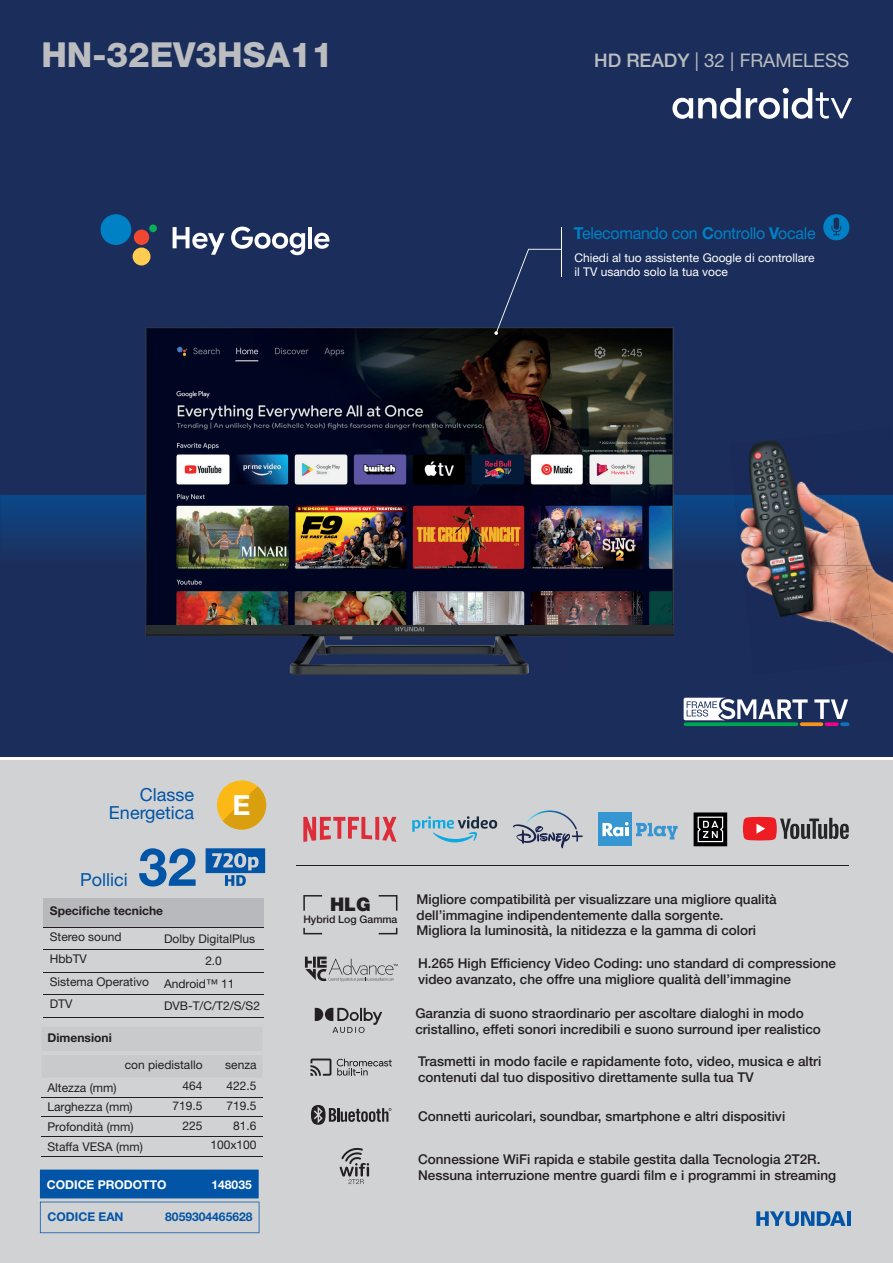
<style>
.page{position:relative;width:893px;height:1263px;background:#fff}
.page>*{position:absolute;margin:0;border:0;box-sizing:border-box;transform-origin:0 0}
.t1{font:700 52.5px "Helvetica Neue LT Std";color:#0154a6}
.t2{font:800 34.5px "Helvetica Neue LT Std";color:#bcbdc0}
.t3{font:700 27.75px "Helvetica Neue LT Std";color:#fff}
.t4{font:18.75px "Helvetica Neue LT Std";color:#bcbdc0}
.t5{font:900 18.75px "Helvetica Neue LT Std";color:#231f20}
.t6{font:18px/18px "Helvetica Neue LT Std";color:#0154a6;text-align:right}
.t7{font:16.5px "Helvetica Neue LT Std";letter-spacing:-.02em;color:#0081c5}
.t8{font:500 13.5px/15.8px "Helvetica Neue LT Std";color:#231f20}
.t9{font:12.15px "Helvetica Neue LT Std";color:#231f20}
.t10{font:700 12.15px "Helvetica Neue LT Std";color:#231f20}
.t11{font:700 12.15px "Helvetica Neue LT Std";color:#0154a6}
.t12{font:700 12.15px "Helvetica Neue LT Std";color:#fff}
.t13{font:12px "Helvetica Neue LT Std";color:#231f20}
.t14{font:12px/14.4px "Helvetica Neue LT Std";color:#fff}
.t15{font:500 10.5px "Helvetica Neue LT Std";color:#231f20}
.s1{font-weight:500}
.s2{font-weight:700}
</style>
<div class="page">
<div style="left:0;top:0;width:893px;height:756px;background:#1b2e5b"></div>
<svg style="left:0;top:495px;width:739px;height:70px"></svg>
<div style="left:0;top:760px;width:893px;height:503px;background:#d1d2d4"></div>
<svg style="left:756px;top:1211px;width:90px;height:15px"></svg>
<hr style="left:847px;top:1211px;width:3px;height:15px;background:#0154a6">
<div style="left:43px;top:898px;width:220px;height:29px;background:#b8b9bc"></div>
<hr style="left:164px;top:972px;width:99px;height:1px;background:#231f20">
<hr style="left:164px;top:995px;width:99px;height:1px;background:#231f20">
<hr style="left:164px;top:1017px;width:99px;height:1px;background:#231f20">
<hr style="left:43px;top:927px;width:121px;height:1px;background:#231f20">
<hr style="left:164px;top:927px;width:99px;height:1px;background:#231f20">
<hr style="left:43px;top:950px;width:121px;height:1px;background:#231f20">
<hr style="left:164px;top:950px;width:99px;height:1px;background:#231f20">
<hr style="left:43px;top:972px;width:121px;height:1px;background:#231f20">
<hr style="left:43px;top:995px;width:121px;height:1px;background:#231f20">
<hr style="left:43px;top:1017px;width:121px;height:1px;background:#231f20">
<svg style="left:40px;top:1169px;width:219px;height:64px"></svg>
<hr style="left:296px;top:865px;width:552px;height:1px;background:#231f20">
<img style="left:146px;top:328px;width:527px;height:347px">
<svg style="left:173px;top:227px;width:52px;height:28px"></svg>
<svg style="left:231px;top:227px;width:74px;height:28px"></svg>
<hr style="left:308px;top:227px;width:4px;height:21px;background:#fff">
<svg style="left:314px;top:233px;width:15px;height:16px"></svg>
<div style="left:149px;top:224px;width:8px;height:8px;background:#0bae57;border-radius:50%"></div>
<div style="left:134px;top:230px;width:15px;height:15px;background:#ef4830;border-radius:50%"></div>
<div style="left:133px;top:248px;width:17px;height:17px;background:#fecc51;border-radius:50%"></div>
<div style="left:101px;top:214px;width:30px;height:31px;background:#0081c5;border-radius:50%"></div>
<hr style="left:41px;top:1136px;width:119px;height:1px;background:#231f20">
<hr style="left:41px;top:1156px;width:119px;height:1px;background:#231f20">
<hr style="left:41px;top:1097px;width:119px;height:1px;background:#231f20">
<hr style="left:41px;top:1116px;width:119px;height:1px;background:#231f20">
<hr style="left:160px;top:1097px;width:49px;height:1px;background:#231f20">
<hr style="left:209px;top:1097px;width:54px;height:1px;background:#231f20">
<hr style="left:160px;top:1116px;width:49px;height:1px;background:#231f20">
<hr style="left:209px;top:1116px;width:54px;height:1px;background:#231f20">
<hr style="left:160px;top:1136px;width:49px;height:1px;background:#231f20">
<hr style="left:209px;top:1136px;width:54px;height:1px;background:#231f20">
<hr style="left:160px;top:1156px;width:49px;height:1px;background:#231f20">
<hr style="left:209px;top:1156px;width:54px;height:1px;background:#231f20">
<svg style="left:684px;top:722px;width:114px;height:4px"></svg>
<svg style="left:800px;top:722px;width:23px;height:4px"></svg>
<svg style="left:814px;top:699px;width:35px;height:27px"></svg>
<svg style="left:684px;top:698px;width:124px;height:22px"></svg>
<svg style="left:672px;top:88px;width:180px;height:31px"></svg>
<svg style="left:303px;top:817px;width:94px;height:25px"></svg>
<div style="left:599px;top:813px;width:33px;height:33px;background:#3596d2"></div>
<svg style="left:602px;top:822px;width:26px;height:14px"></svg>
<svg style="left:636px;top:823px;width:42px;height:16px"></svg>
<svg style="left:412px;top:816px;width:85px;height:27px"></svg>
<svg style="left:513px;top:824px;width:70px;height:24px"></svg>
<img style="left:525px;top:810px;width:52px;height:19px">
<svg style="left:694px;top:812px;width:33px;height:34px"></svg>
<svg style="left:743px;top:817px;width:106px;height:23px"></svg>
<svg style="left:823px;top:214px;width:26px;height:26px"></svg>
<svg style="left:494px;top:249px;width:67px;height:86px"></svg>
<hr style="left:561px;top:227px;width:1px;height:49px;background:#fff">
<svg style="left:305px;top:956px;width:92px;height:26px"></svg>
<svg style="left:310px;top:1058px;width:21px;height:18px"></svg>
<svg style="left:337px;top:1059px;width:55px;height:16px"></svg>
<svg style="left:340px;top:1147px;width:29px;height:37px"></svg>
<svg style="left:311px;top:1105px;width:80px;height:20px"></svg>
<img style="left:748px;top:440px;width:22px;height:46px">
<img style="left:770px;top:440px;width:33px;height:46px">
<img style="left:750px;top:486px;width:25px;height:9px">
<img style="left:775px;top:482px;width:40px;height:13px">
<img style="left:744px;top:565px;width:39px;height:13px">
<img style="left:783px;top:565px;width:42px;height:13px">
<img style="left:825px;top:565px;width:41px;height:9px">
<img style="left:866px;top:565px;width:7px;height:5px">
<img style="left:746px;top:578px;width:39px;height:39px">
<img style="left:785px;top:574px;width:41px;height:46px">
<img style="left:826px;top:570px;width:41px;height:50px">
<img style="left:867px;top:567px;width:26px;height:49px">
<img style="left:812px;top:620px;width:18px;height:3px">
<img style="left:830px;top:616px;width:41px;height:26px">
<img style="left:871px;top:613px;width:22px;height:41px">
<img style="left:735px;top:495px;width:52px;height:43px">
<img style="left:787px;top:495px;width:53px;height:37px">
<img style="left:840px;top:495px;width:53px;height:32px">
<img style="left:739px;top:532px;width:52px;height:33px">
<img style="left:791px;top:527px;width:52px;height:38px">
<img style="left:843px;top:522px;width:50px;height:43px">
<svg style="left:315px;top:1008px;width:67px;height:25px"></svg>
<svg style="left:217px;top:780px;width:50px;height:50px"></svg>
<svg style="left:206px;top:848px;width:59px;height:38px"></svg>
<svg style="left:379px;top:928px;width:18px;height:6px"></svg>
<svg style="left:303px;top:928px;width:19px;height:6px"></svg>
<svg style="left:303px;top:895px;width:19px;height:16px"></svg>
<svg style="left:379px;top:895px;width:18px;height:16px"></svg>
<h2 class="t2" style="left:41px;top:34px;width:293px">HN-32EV3HSA11</h2>
<h3 class="t4" style="left:594px;top:49px;width:257px"><span class="s1">HD READY</span> | 32 | FRAMELESS</h3>
<p class="t7" style="left:574px;top:223px;width:243px"><span class="s2">T</span>elecomando con <span class="s2">C</span>ontrollo <span class="s2">V</span>ocale</p>
<p class="t14" style="left:574px;top:250px;width:242px">Chiedi al tuo assistente Google di controllare il TV usando solo la tua voce</p>
<h3 class="t6" style="left:109px;top:785px;width:87px">Classe<br>Energetica</h3>
<h3 class="t6" style="left:80px;top:870px;width:49px">Pollici</h3>
<h1 class="t1" style="left:138px;top:835px;width:60px">32</h1>
<h3 class="t3" style="left:232px;top:788px;width:19px">E</h3>
<p class="t10" style="left:50px;top:903px;width:115px">Specifiche tecniche</p>
<p class="t13" style="left:50px;top:929px;width:73px">Stereo sound</p>
<p class="t13" style="left:164px;top:931px;width:93px">Dolby DigitalPlus</p>
<p class="t13" style="left:50px;top:952px;width:39px">HbbTV</p>
<p class="t13" style="left:206px;top:954px;width:18px">2.0</p>
<p class="t13" style="left:50px;top:974px;width:101px">Sistema Operativo</p>
<p class="t13" style="left:164px;top:976px;width:72px">Android™ 11</p>
<p class="t13" style="left:50px;top:997px;width:24px">DTV</p>
<p class="t13" style="left:164px;top:999px;width:97px">DVB-T/C/T2/S/S2</p>
<p class="t10" style="left:47px;top:1030px;width:66px">Dimensioni</p>
<p class="t13" style="left:125px;top:1057px;width:79px">con piedistallo</p>
<p class="t13" style="left:225px;top:1057px;width:33px">senza</p>
<p class="t9" style="left:47px;top:1080px;width:71px">Altezza (mm)</p>
<p class="t13" style="left:183px;top:1079px;width:22px">464</p>
<p class="t13" style="left:227px;top:1079px;width:32px">422.5</p>
<p class="t9" style="left:47px;top:1100px;width:87px">Larghezza (mm)</p>
<p class="t13" style="left:173px;top:1098px;width:32px">719.5</p>
<p class="t13" style="left:227px;top:1098px;width:32px">719.5</p>
<p class="t9" style="left:47px;top:1119px;width:88px">Profondità (mm)</p>
<p class="t13" style="left:183px;top:1118px;width:22px">225</p>
<p class="t13" style="left:233px;top:1118px;width:25px">81.6</p>
<p class="t9" style="left:47px;top:1139px;width:97px">Staffa VESA (mm)</p>
<p class="t13" style="left:210px;top:1138px;width:48px">100x100</p>
<p class="t12" style="left:47px;top:1177px;width:121px">CODICE PRODOTTO</p>
<p class="t12" style="left:211px;top:1177px;width:42px">148035</p>
<p class="t11" style="left:48px;top:1209px;width:78px">CODICE EAN</p>
<p class="t11" style="left:165px;top:1209px;width:89px">8059304465628</p>
<h3 class="t5" style="left:330px;top:893px;width:42px">HLG</h3>
<p class="t15" style="left:303px;top:913px;width:96px">Hybrid Log Gamma</p>
<p class="t8" style="left:416px;top:891px;width:362px">Migliore compatibilità per visualizzare una migliore qualità dell’immagine indipendentemente dalla sorgente.<br>Migliora la luminosità, la nitidezza e la gamma di colori</p>
<p class="t8" style="left:418px;top:955px;width:419px">H.265 High Efficiency Video Coding: uno standard di compressione video avanzato, che offre una migliore qualità dell’immagine</p>
<p class="t8" style="left:415px;top:1005px;width:407px">Garanzia di suono straordinario per ascoltare dialoghi in modo cristallino, effeti sonori incredibili e suono surround iper realistico</p>
<p class="t8" style="left:418px;top:1053px;width:405px">Trasmetti in modo facile e rapidamente foto, video, musica e altri contenuti dal tuo dispositivo direttamente sulla tua TV</p>
<p class="t8" style="left:418px;top:1108px;width:369px">Connetti auricolari, soundbar, smartphone e altri dispositivi</p>
<p class="t8" style="left:418px;top:1151px;width:420px">Connessione WiFi rapida e stabile gestita dalla Tecnologia 2T2R.<br>Nessuna interruzione mentre guardi film e i programmi in streaming</p>
</div>
